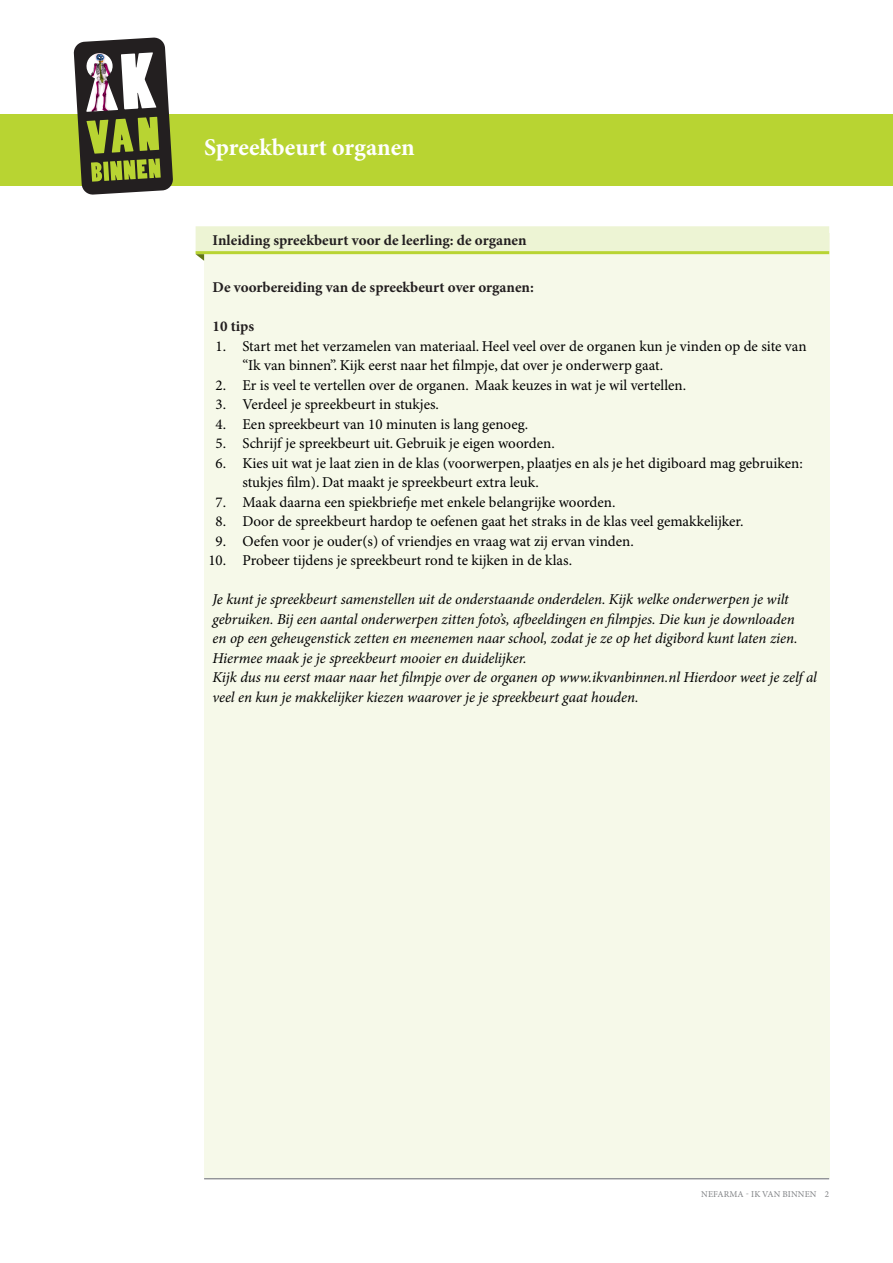
<style>
.page{position:relative;width:893px;height:1263px;background:#fff}
.page>*{position:absolute;margin:0;border:0;box-sizing:border-box;transform-origin:0 0}
.t1{font:700 24px "Minion Pro";color:#fff}
.t2{font:15px/19.5px "Minion Pro";color:#000}
.vt_plat{font:italic 15px/19.5px "Minion Pro";letter-spacing:-.005em;color:#000}
.vt_plat-2{font:700 15px "Minion Pro";letter-spacing:-.005em;color:#231f20}
.KOPJE_ivb_groen_orga{font:700 15px "Minion Pro";color:#231f20}
.t3{font:9px "Minion Pro";letter-spacing:.01em;color:#808285}
</style>
<div class="page">
<div style="left:0;top:114px;width:893px;height:72px;background:#b8d432"></div>
<svg style="left:73px;top:37px;width:100px;height:158px"></svg>
<hr style="left:204px;top:1176px;width:625px;height:3px;background:#939598">
<div style="left:204px;top:234px;width:625px;height:944px;background:#f6f9e9"></div>
<div style="left:196px;top:226px;width:633px;height:27px;background:#edf4d4"></div>
<hr style="left:196px;top:251px;width:633px;height:3px;background:#b8d432">
<svg style="left:196px;top:254px;width:8px;height:7px"></svg>
<h1 class="t1" style="left:204px;top:133px;width:212px">Spreekbeurt organen</h1>
<p class="KOPJE_ivb_groen_orga" style="left:213px;top:231px;width:315px">Inleiding spreekbeurt voor de leerling: de organen</p>
<p class="vt_plat-2" style="left:213px;top:279px;width:323px">De voorbereiding van de spreekbeurt over organen:</p>
<p class="vt_plat-2" style="left:213px;top:318px;width:43px">10 tips</p>
<p class="t2" style="left:242px;top:337px;width:566px;text-indent:-27px">1. Start met het verzamelen van materiaal. Heel veel over de organen kun je vinden op de site van “Ik van binnen”. Kijk eerst naar het filmpje, dat over je onderwerp gaat.</p>
<p class="t2" style="left:216px;top:376px;width:472px">2. Er is veel te vertellen over de organen. Maak keuzes in wat je wil vertellen.</p>
<p class="t2" style="left:216px;top:395px;width:225px">3. Verdeel je spreekbeurt in stukjes.</p>
<p class="t2" style="left:216px;top:415px;width:314px">4. Een spreekbeurt van 10 minuten is lang genoeg.</p>
<p class="t2" style="left:216px;top:434px;width:341px">5. Schrijf je spreekbeurt uit. Gebruik je eigen woorden.</p>
<p class="t2" style="left:242px;top:454px;width:562px;text-indent:-27px">6. Kies uit wat je laat zien in de klas (voorwerpen, plaatjes en als je het digiboard mag gebruiken: stukjes film). Dat maakt je spreekbeurt extra leuk.</p>
<p class="t2" style="left:216px;top:493px;width:401px">7. Maak daarna een spiekbriefje met enkele belangrijke woorden.</p>
<p class="t2" style="left:216px;top:512px;width:530px">8. Door de spreekbeurt hardop te oefenen gaat het straks in de klas veel gemakkelijker.</p>
<p class="t2" style="left:216px;top:532px;width:420px">9. Oefen voor je ouder(s) of vriendjes en vraag wat zij ervan vinden.</p>
<p class="t2" style="left:208px;top:551px;width:365px">10. Probeer tijdens je spreekbeurt rond te kijken in de klas.</p>
<p class="vt_plat" style="left:213px;top:590px;width:587px">Je kunt je spreekbeurt samenstellen uit de onderstaande onderdelen. Kijk welke onderwerpen je wilt gebruiken. Bij een aantal onderwerpen zitten foto’s, afbeeldingen en filmpjes. Die kun je downloaden en op een geheugenstick zetten en meenemen naar school, zodat je ze op het digibord kunt laten zien.<br>Hiermee maak je je spreekbeurt mooier en duidelijker.</p>
<p class="vt_plat" style="left:213px;top:668px;width:606px">Kijk dus nu eerst maar naar het filmpje over de organen op www.ikvanbinnen.nl Hierdoor weet je zelf al veel en kun je makkelijker kiezen waarover je je spreekbeurt gaat houden.</p>
<p class="t3" style="left:701px;top:1188px;width:129px">NEFARMA - IK VAN BINNEN 2</p>
</div>
